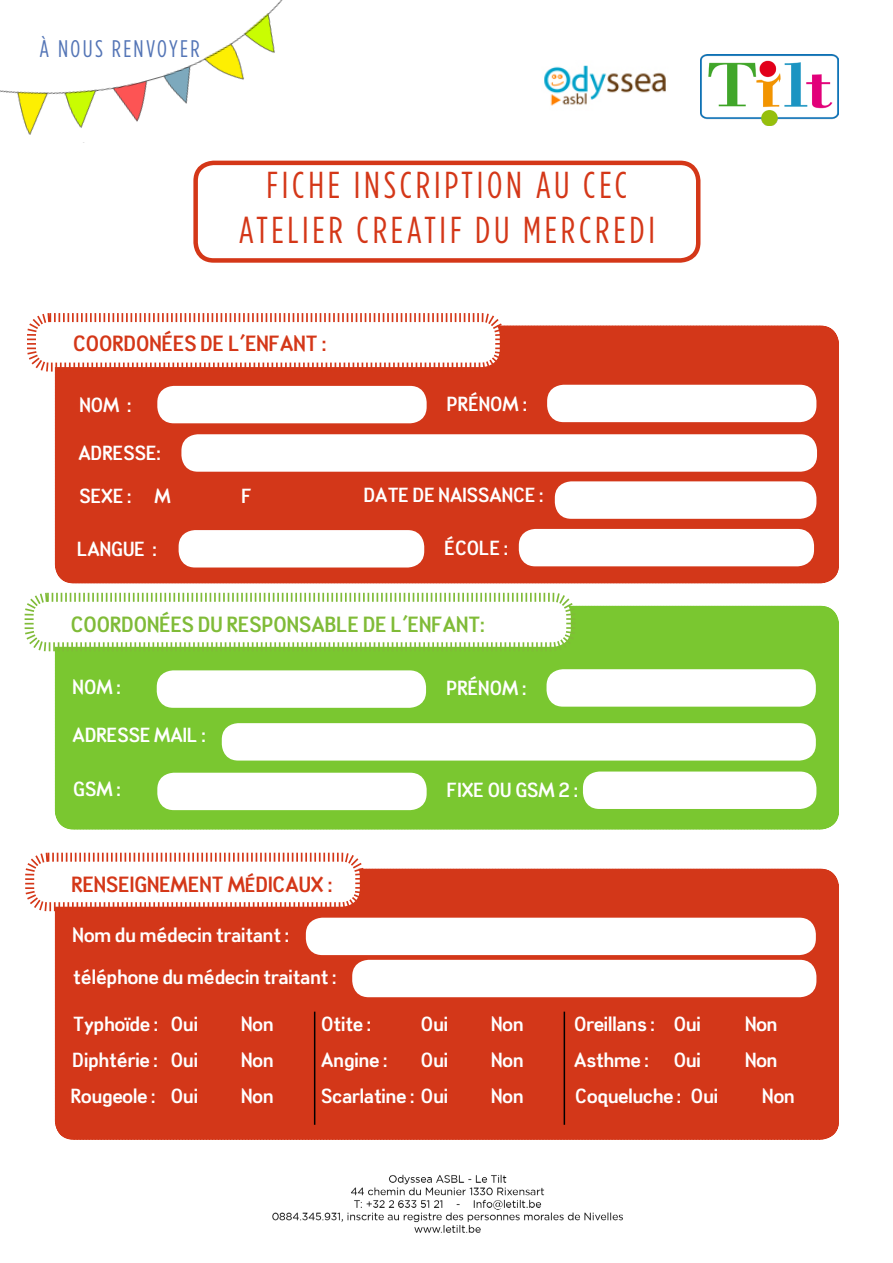
<style>
.page{position:relative;width:893px;height:1263px;background:#fff}
.page>*{position:absolute;margin:0;border:0;box-sizing:border-box;transform-origin:0 0}
.t1{font:37.5px/45px "Gotham Condensed";letter-spacing:.1em;color:#d43718;text-align:center}
.t2{font:24px "Gotham Condensed";letter-spacing:.1em;color:#5475b6}
.t3{font:21px "Tin Doghouse";color:#d43718}
.t4{font:21px "Tin Doghouse";color:#80bb38}
.t5{font:19.5px/36.2px "Tin Doghouse";color:#fff}
.s1{font-size:19.5px}
</style>
<div class="page">
<div style="left:55px;top:605px;width:784px;height:225px;background:#7ac730"></div>
<svg style="left:24px;top:592px;width:553px;height:61px"></svg>
<img style="left:0;top:0;width:314px;height:161px">
<svg style="left:0;top:132px;width:90px;height:29px"></svg>
<img style="left:544px;top:65px;width:122px;height:41px">
<img style="left:700px;top:54px;width:139px;height:71px">
<div style="left:55px;top:325px;width:784px;height:259px;background:#d33719"></div>
<svg style="left:27px;top:313px;width:479px;height:60px"></svg>
<div style="left:157px;top:386px;width:270px;height:37px;background:#fff;border-radius:17px"></div>
<div style="left:181px;top:434px;width:636px;height:38px;background:#fff;border-radius:17px"></div>
<div style="left:222px;top:723px;width:594px;height:37px;background:#fff;border-radius:17px"></div>
<div style="left:193px;top:161px;width:507px;height:102px;border:4px solid #d43718;border-radius:18px"></div>
<div style="left:55px;top:868px;width:784px;height:272px;background:#d33719"></div>
<div style="left:547px;top:385px;width:269px;height:37px;background:#fff;border-radius:17px"></div>
<img style="left:272px;top:1174px;width:351px;height:59px">
<div style="left:555px;top:481px;width:261px;height:38px;background:#fff;border-radius:17px"></div>
<div style="left:157px;top:670px;width:269px;height:38px;background:#fff;border-radius:17px"></div>
<div style="left:546px;top:669px;width:270px;height:38px;background:#fff;border-radius:17px"></div>
<div style="left:157px;top:773px;width:270px;height:37px;background:#fff;border-radius:17px"></div>
<div style="left:583px;top:771px;width:233px;height:38px;background:#fff;border-radius:17px"></div>
<svg style="left:25px;top:852px;width:341px;height:61px"></svg>
<div style="left:179px;top:530px;width:245px;height:37px;background:#fff;border-radius:17px"></div>
<div style="left:519px;top:529px;width:295px;height:37px;background:#fff;border-radius:17px"></div>
<div style="left:306px;top:918px;width:510px;height:37px;background:#fff;border-radius:17px"></div>
<div style="left:352px;top:960px;width:464px;height:37px;background:#fff;border-radius:17px"></div>
<hr style="left:314px;top:1012px;width:1px;height:113px;background:#000">
<hr style="left:564px;top:1012px;width:1px;height:113px;background:#000">
<p class="t2" style="left:40px;top:36px;width:162px">À NOUS RENVOYER</p>
<h1 class="t1" style="left:239px;top:162px;width:418px">FICHE INSCRIPTION AU CEC<br>ATELIER CREATIF DU MERCREDI</h1>
<p class="t3" style="left:73px;top:331px;width:255px">COORDONÉES DE L’ENFANT :</p>
<p class="t5" style="left:79px;top:386px;width:53px">NOM :</p>
<p class="t5" style="left:79px;top:434px;width:84px">ADRESSE:</p>
<p class="t5" style="left:447px;top:385px;width:82px">PRÉNOM :</p>
<p class="t5" style="left:79px;top:478px;width:93px">SEXE : M</p>
<p class="t5" style="left:241px;top:478px;width:12px">F</p>
<p class="t5" style="left:364px;top:476px;width:181px">DATE DE NAISSANCE :</p>
<p class="t5" style="left:77px;top:530px;width:81px">LANGUE :</p>
<p class="t5" style="left:445px;top:529px;width:65px">ÉCOLE :</p>
<p class="t4" style="left:71px;top:611px;width:415px">COORDONÉES DU RESPONSABLE DE L’ENFANT:</p>
<p class="t5" style="left:73px;top:668px;width:50px">NOM :</p>
<p class="t5" style="left:73px;top:717px;width:135px">ADRESSE MAIL :</p>
<p class="t5" style="left:446px;top:670px;width:82px">PRÉNOM :</p>
<p class="t5" style="left:73px;top:771px;width:49px">GSM :</p>
<p class="t5" style="left:447px;top:772px;width:133px">FIXE OU GSM 2 :</p>
<p class="t3" style="left:71px;top:871px;width:262px">RENSEIGNEMENT M<span class="s1">É</span>DICAUX :</p>
<p class="t5" style="left:73px;top:914px;width:265px;line-height:42.2px">Nom du médecin traitant : téléphone du médecin traitant :</p>
<p class="t5" style="left:73px;top:1005px;width:126px">Typhoïde : Oui</p>
<p class="t5" style="left:241px;top:1005px;width:34px">Non</p>
<p class="t5" style="left:171px;top:1041px;width:29px">Oui</p>
<p class="t5" style="left:241px;top:1041px;width:34px">Non</p>
<p class="t5" style="left:171px;top:1077px;width:29px">Oui</p>
<p class="t5" style="left:241px;top:1077px;width:34px">Non</p>
<p class="t5" style="left:421px;top:1005px;width:29px">Oui</p>
<p class="t5" style="left:491px;top:1005px;width:34px">Non</p>
<p class="t5" style="left:321px;top:1005px;width:128px">Otite :<br>Angine :<br>Scarlatine : Oui</p>
<p class="t5" style="left:71px;top:1041px;width:88px">Diphtérie :<br>Rougeole :</p>
<p class="t5" style="left:421px;top:1041px;width:29px">Oui</p>
<p class="t5" style="left:491px;top:1041px;width:34px">Non<br>Non</p>
<p class="t5" style="left:574px;top:1005px;width:128px">Oreillans : Oui</p>
<p class="t5" style="left:745px;top:1005px;width:34px">Non</p>
<p class="t5" style="left:574px;top:1041px;width:76px">Asthme :</p>
<p class="t5" style="left:674px;top:1041px;width:29px">Oui</p>
<p class="t5" style="left:745px;top:1041px;width:34px">Non</p>
<p class="t5" style="left:575px;top:1077px;width:144px">Coqueluche : Oui</p>
<p class="t5" style="left:762px;top:1077px;width:34px">Non</p>
</div>
